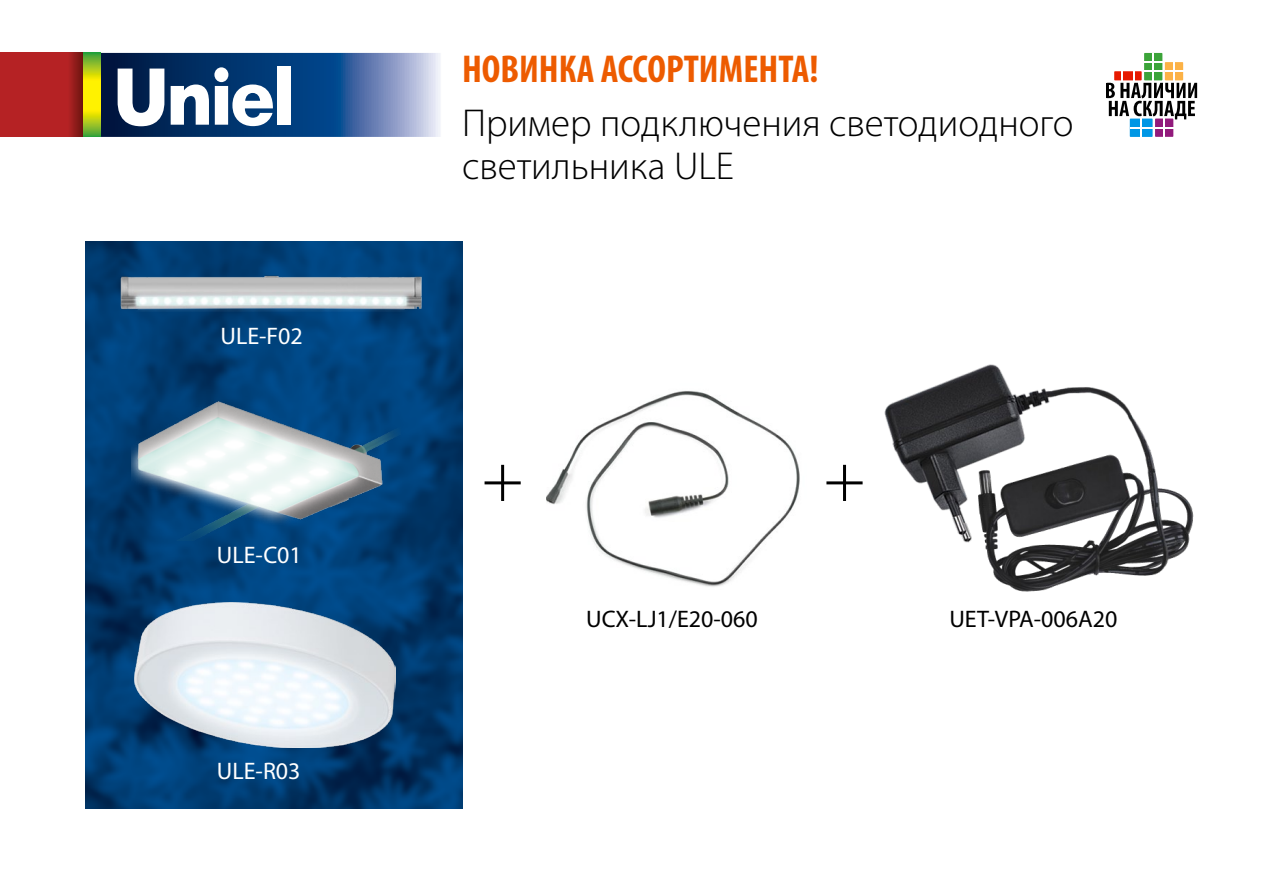
<style>
.page{position:relative;width:1263px;height:893px;background:#fff}
.page>*{position:absolute;margin:0;border:0;box-sizing:border-box;transform-origin:0 0}
.t1{font:300 39px/43.5px "Myriad Pro";color:#000}
.t2{font:700 condensed 39px "Myriad Pro";color:#ed5b00}
.t3{font:24px "Myriad Pro";color:#000}
.t4{font:24px "Myriad Pro";color:#fff}
</style>
<div class="page">
<img style="left:85px;top:242px;width:377px;height:567px">
<svg style="left:101px;top:53px;width:339px;height:84px;background:#3c6194"></svg>
<svg style="left:118px;top:69px;width:46px;height:57px"></svg>
<svg style="left:171px;top:67px;width:102px;height:59px"></svg>
<div style="left:277px;top:66px;width:13px;height:59px;background:#fff"></div>
<svg style="left:0;top:53px;width:84px;height:84px;background:#ae2221"></svg>
<svg style="left:84px;top:53px;width:17px;height:84px"></svg>
<div style="left:1144px;top:53px;width:18px;height:27px;background:#3ca439"></div>
<hr style="left:1152px;top:53px;width:2px;height:27px;background:#fff">
<svg style="left:1106px;top:61px;width:91px;height:76px"></svg>
<img style="left:112px;top:268px;width:322px;height:43px">
<img style="left:132px;top:377px;width:269px;height:163px">
<img style="left:135px;top:602px;width:261px;height:145px">
<img style="left:884px;top:364px;width:310px;height:228px">
<img style="left:546px;top:391px;width:254px;height:196px">
<hr style="left:501px;top:465px;width:3px;height:36px;background:#000">
<hr style="left:484px;top:481px;width:37px;height:3px;background:#000">
<hr style="left:843px;top:465px;width:3px;height:36px;background:#000">
<hr style="left:826px;top:481px;width:36px;height:3px;background:#000">
<p class="t4" style="left:221px;top:321px;width:84px">ULE-F02</p>
<p class="t4" style="left:217px;top:541px;width:86px">ULE-C01</p>
<p class="t4" style="left:217px;top:756px;width:85px">ULE-R03</p>
<p class="t2" style="left:462px;top:45px;width:358px">НОВИНКА АССОРТИМЕНТА!</p>
<p class="t1" style="left:462px;top:101px;width:613px">Пример подключения светодиодного светильника ULE</p>
<p class="t3" style="left:586px;top:604px;width:173px">UCX-LJ1/E20-060</p>
<p class="t3" style="left:949px;top:604px;width:169px">UET-VPA-006A20</p>
</div>
